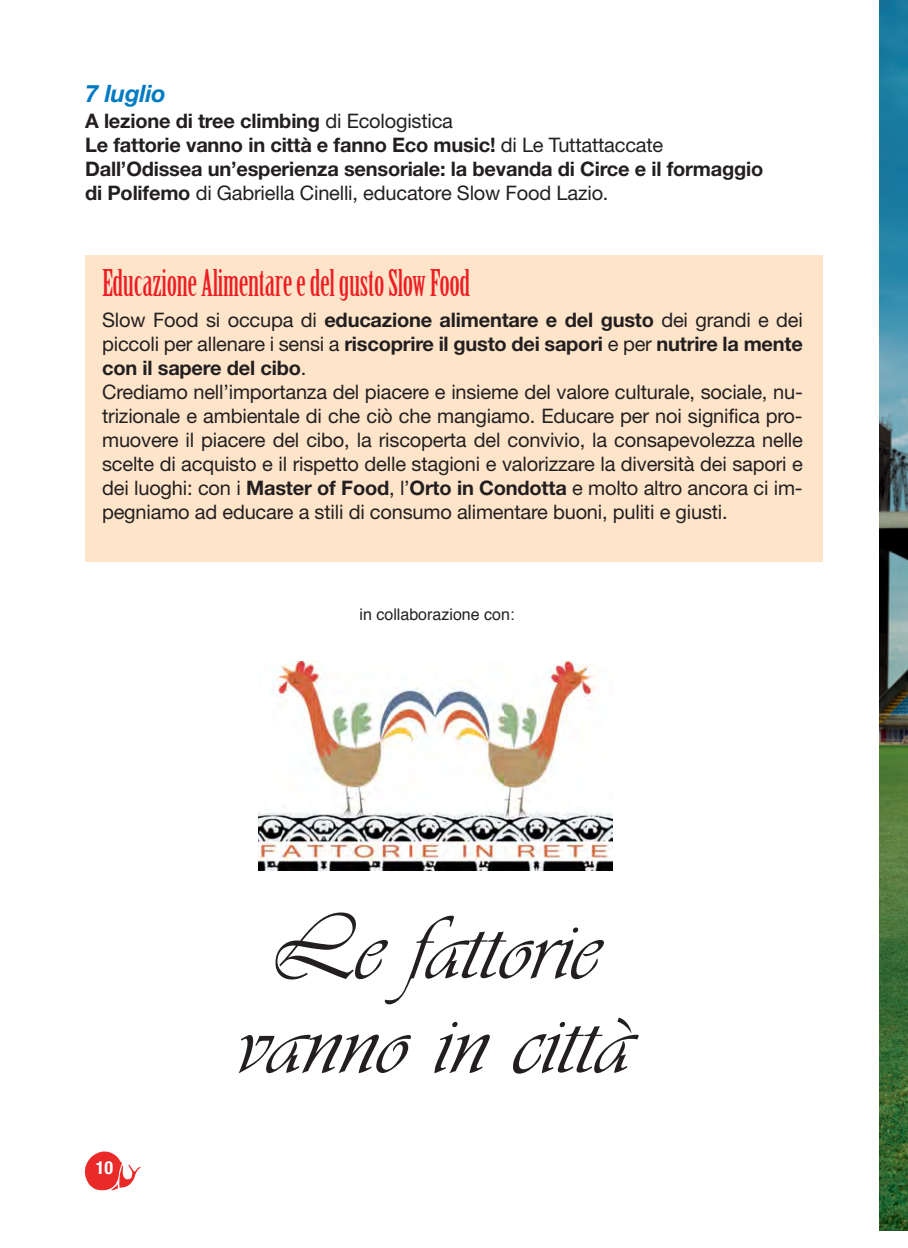
<style>
.page{position:relative;width:908px;height:1248px;background:#fff}
.page>*{position:absolute;margin:0;border:0;box-sizing:border-box;transform-origin:0 0}
.t1{font:94.4px/94.4px "Vivaldi Italic+NNDZKI";color:#231f20;text-align:center}
.t2{font:36px "Birch Std";letter-spacing:-.01em;color:#ee1d23}
.t3{font:italic 700 24px "Helvetica Neue LT Std";letter-spacing:-.01em;color:#007bc3}
.t4{font:20px/24px "Helvetica Neue LT Std";letter-spacing:-.01em;color:#231f20}
.t5{font:700 20px/24px "Helvetica Neue LT Std";letter-spacing:-.01em;color:#231f20}
.t6{font:700 condensed 18px "Helvetica Neue";color:#fff}
.t7{font:16px "Helvetica";color:#231f20}
.s1{font-weight:400}
.s2{font-weight:700}
</style>
<div class="page">
<svg style="left:85px;top:1151px;width:55px;height:39px"></svg>
<img style="left:879px;top:0;width:28px;height:1230px">
<div style="left:85px;top:255px;width:737px;height:306px;background:#fee5ca"></div>
<img style="left:258px;top:662px;width:354px;height:208px">
<p class="t3" style="left:85px;top:85px;width:82px">7 luglio</p>
<p class="t5" style="left:85px;top:111px;width:679px">A lezione di tree climbing <span class="s1">di Ecologistica<br></span>Le fattorie vanno in città e fanno Eco music! <span class="s1">di Le Tuttattaccate </span>Dall’Odissea un’esperienza sensoriale: la bevanda di Circe e il formaggio di Polifemo <span class="s1">di Gabriella Cinelli, educatore Slow Food Lazio.</span></p>
<h2 class="t2" style="left:102px;top:269px;width:369px">Educazione Alimentare e del gusto Slow Food</h2>
<p class="t4" style="left:102px;top:309px;width:702px">Slow Food si occupa di <span class="s2">educazione alimentare e del gusto</span> dei grandi e dei piccoli per allenare i sensi a <span class="s2">riscoprire il gusto dei sapori</span> e per <span class="s2">nutrire la mente con il sapere del cibo</span>.<br>Crediamo nell’importanza del piacere e insieme del valore culturale, sociale, nu&shy;trizionale e ambientale di che ciò che mangiamo. Educare per noi significa pro&shy;muovere il piacere del cibo, la riscoperta del convivio, la consapevolezza nelle scelte di acquisto e il rispetto delle stagioni e valorizzare la diversità dei sapori e dei luoghi: con i <span class="s2">Master of Food</span>, l’<span class="s2">Orto in Condotta</span> e molto altro ancora ci im&shy;pegniamo ad educare a stili di consumo alimentare buoni, puliti e giusti.</p>
<p class="t7" style="left:359px;top:608px;width:156px">in collaborazione con:</p>
<p class="t6" style="left:96px;top:1161px;width:19px">10</p>
<h1 class="t1" style="left:237px;top:912px;width:395px">Le fattorie vanno in città</h1>
</div>
